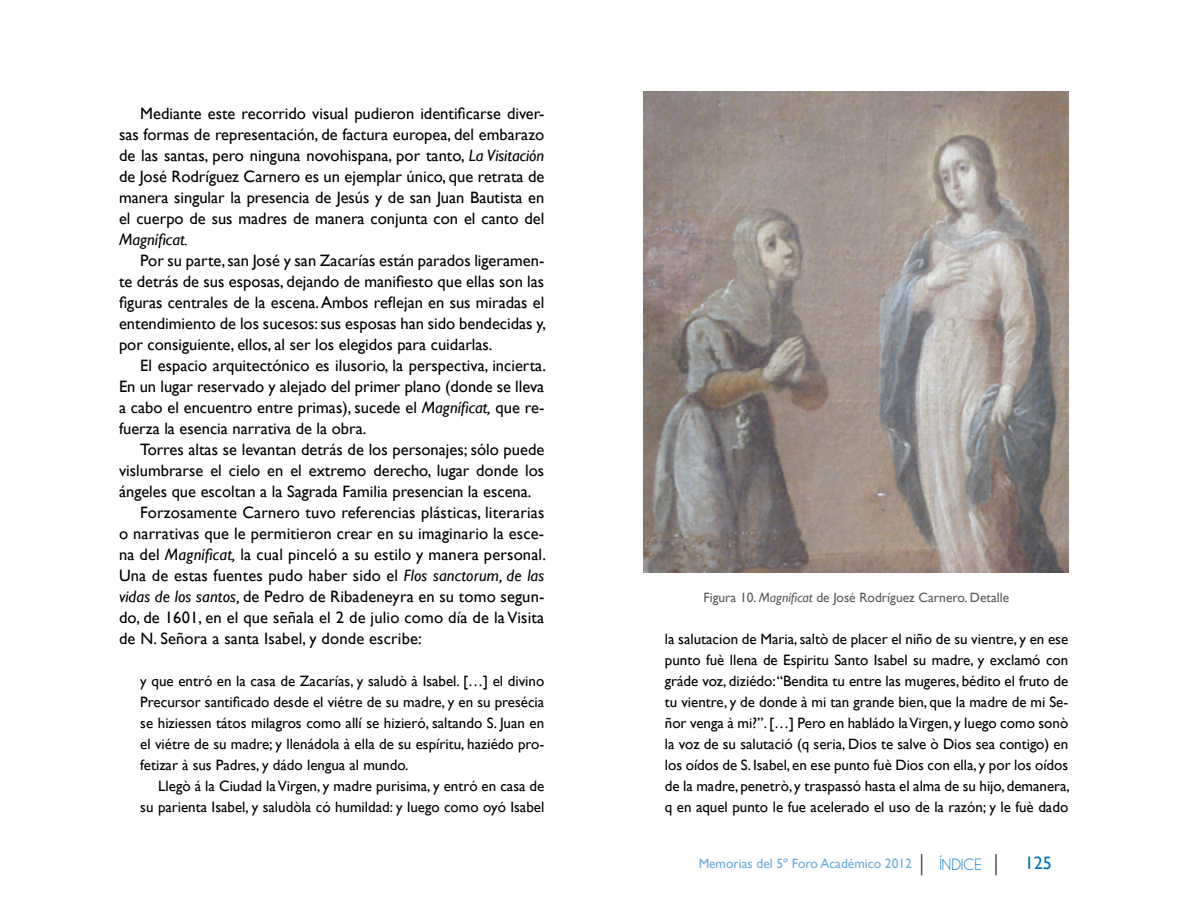
<style>
.page{position:relative;width:1188px;height:918px;background:#fff}
.page>*{position:absolute;margin:0;border:0;box-sizing:border-box;transform-origin:0 0}
.t1{font:18px "Gill Sans";color:#0075be}
.t2{font:16.5px/21px "Gill Sans";color:#000;text-align:justify}
.t3{font:italic 16.5px "Gill Sans";color:#000}
.t4{font:16.5px "Champagne&Limousines";color:#0075be}
.t5{font:15px/21px "Gill Sans";color:#000;text-align:justify}
.t6{font:13.5px "Gill Sans";color:#58595b}
.t7{font:13.5px "Gill Sans";color:#0075be}
.s1{font-style:italic}
</style>
<div class="page">
<hr style="left:995px;top:854px;width:2px;height:21px;background:#575146">
<svg style="left:921px;top:854px;width:1px;height:21px"></svg>
<img style="left:644px;top:91px;width:424px;height:482px">
<p class="t2" style="left:119px;top:103px;width:427px;text-indent:21px">Mediante este recorrido visual pudieron identificarse diver&shy;sas formas de representación, de factura europea, del embarazo de las santas, pero ninguna novohispana, por tanto, <span class="s1">La Visitación </span>de José Rodríguez Carnero es un ejemplar único, que retrata de manera singular la presencia de Jesús y de san Juan Bautista en el cuerpo de sus madres de manera conjunta con el canto del</p>
<p class="t3" style="left:119px;top:230px;width:70px">Magníficat.</p>
<p class="t2" style="left:119px;top:250px;width:428px;text-indent:21px">Por su parte, san José y san Zacarías están parados ligeramen&shy;te detrás de sus esposas, dejando de manifiesto que ellas son las figuras centrales de la escena. Ambos reflejan en sus miradas el entendimiento de los sucesos: sus esposas han sido bendecidas y, por consiguiente, ellos, al ser los elegidos para cuidarlas.</p>
<p class="t2" style="left:119px;top:355px;width:428px;text-indent:21px">El espacio arquitectónico es ilusorio, la perspectiva, incierta.<br>En un lugar reservado y alejado del primer plano (donde se lleva a cabo el encuentro entre primas), sucede el <span class="s1">Magníficat,</span> que re&shy;fuerza la esencia narrativa de la obra.</p>
<p class="t2" style="left:140px;top:439px;width:406px">Torres altas se levantan detrás de los personajes; sólo puede</p>
<p class="t2" style="left:119px;top:460px;width:427px">vislumbrarse el cielo en el extremo derecho, lugar donde los</p>
<p class="t2" style="left:119px;top:481px;width:414px">ángeles que escoltan a la Sagrada Familia presencian la escena.</p>
<p class="t2" style="left:140px;top:502px;width:406px">Forzosamente Carnero tuvo referencias plásticas, literarias</p>
<p class="t2" style="left:119px;top:523px;width:427px">o narrativas que le permitieron crear en su imaginario la esce-</p>
<p class="t2" style="left:119px;top:544px;width:428px">na del <span class="s1">Magníficat,</span> la cual pinceló a su estilo y manera personal.</p>
<p class="t2" style="left:119px;top:565px;width:427px">Una de estas fuentes pudo haber sido el <span class="s1">Flos sanctorum, de las</span></p>
<p class="t2" style="left:119px;top:586px;width:427px"><span class="s1">vidas de los santos,</span> de Pedro de Ribadeneyra en su tomo segun-</p>
<p class="t2" style="left:119px;top:607px;width:427px">do, de 1601, en el que señala el 2 de julio como día de la Visita</p>
<p class="t2" style="left:119px;top:628px;width:304px">de N. Señora a santa Isabel, y donde escribe:</p>
<p class="t5" style="left:140px;top:671px;width:406px">y que entró en la casa de Zacarías, y saludò à Isabel. […] el divino Precursor santificado desde el viétre de su madre, y en su presécia se hiziessen tátos milagros como allí se hizieró, saltando S. Juan en el viétre de su madre; y llenádola à ella de su espíritu, haziédo pro&shy;fetizar à sus Padres, y dádo lengua al mundo.</p>
<p class="t5" style="left:140px;top:776px;width:406px;text-align:right">Llegò á la Ciudad la Virgen, y madre purisima, y entró en casa de<br>su parienta Isabel, y saludòla có humildad: y luego como oyó Isabel</p>
<p class="t6" style="left:703px;top:590px;width:307px">Figura 10. <span class="s1">Magníficat</span> de José Rodríguez Carnero. Detalle</p>
<p class="t5" style="left:665px;top:629px;width:406px">la salutacion de Maria, saltò de placer el niño de su vientre, y en ese punto fuè llena de Espiritu Santo Isabel su madre, y exclamó con gráde voz, diziédo: “Bendita tu entre las mugeres, bédito el fruto de tu vientre, y de donde à mi tan grande bien, que la madre de mi Se&shy;ñor venga à mi?”. […] Pero en habládo la Virgen, y luego como sonò la voz de su salutació (q seria, Dios te salve ò Dios sea contigo) en los oídos de S. Isabel, en ese punto fuè Dios con ella, y por los oídos de la madre, penetrò, y traspassó hasta el alma de su hijo, demanera, q en aquel punto le fue acelerado el uso de la razón; y le fuè dado</p>
<p class="t7" style="left:699px;top:856px;width:215px">Memorias del 5º Foro Académico 2012</p>
<p class="t4" style="left:939px;top:855px;width:44px">ÍNDICE</p>
<p class="t1" style="left:1025px;top:853px;width:28px">125</p>
</div>
